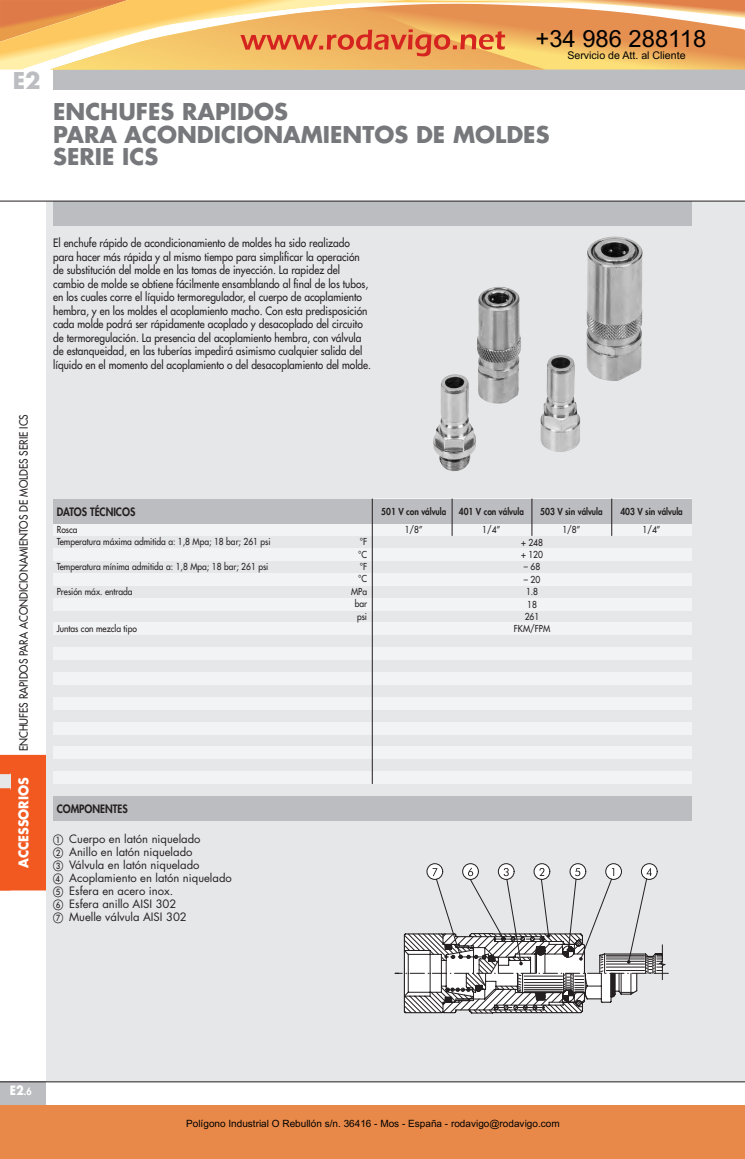
<style>
.page{position:relative;width:745px;height:1159px;background:#fff}
.page>*{position:absolute;margin:0;border:0;box-sizing:border-box;transform-origin:0 0}
.t1{font:23.75px "Arial";color:#000}
.t2{font:700 22.5px/22.5px "Futura Std";color:#76787b}
.t3{font:700 22.5px "Futura Std";color:#bcbdc0}
.t4{font:700 13.12px "Futura Std";color:#fff;scale:.95 1}
.t5{font:700 12.5px "Futura Std";color:#fff;scale:.9 1}
.t6{font:500 11.25px/13.5px "Futura Std";color:#231f20;scale:.9 1}
.t7{font:11.25px/13px "Futura Std";color:#231f20}
.t8{font:800 11.25px "Futura Std";color:#231f20;scale:.9 1}
.t9{font:10.62px "Arial";color:#000}
.t10{font:10px "Arial";color:#000}
.t11{font:500 9.38px/12.4px "Futura Std";color:#231f20;scale:.9 1}
.t12{font:800 9.38px "Futura Std";color:#231f20;scale:.9 1}
.s1{font-family:"European Pi One"}
.s2{font-weight:800;font-size:10px}
</style>
<div class="page">
<div style="left:0;top:1081px;width:46px;height:25px;background:#bcbdc0"></div>
<div style="left:53px;top:54px;width:691px;height:35px;background:#bcbdc0"></div>
<div style="left:0;top:754px;width:46px;height:138px;background:#f15921"></div>
<hr style="left:0;top:752px;width:46px;height:3px;background:#fff">
<hr style="left:0;top:890px;width:46px;height:3px;background:#fff">
<div style="left:0;top:773px;width:11px;height:16px;background:#e6e7e9"></div>
<svg style="left:0;top:788px;width:11px;height:2px"></svg>
<div style="left:46px;top:201px;width:698px;height:880px;background:#e6e7e9"></div>
<img style="left:433px;top:236px;width:209px;height:236px">
<svg style="left:395px;top:863px;width:273px;height:151px"></svg>
<div style="left:53px;top:201px;width:638px;height:25px;background:#bcbdc0"></div>
<div style="left:53px;top:523px;width:638px;height:13px;background:#f2f3f4"></div>
<div style="left:53px;top:548px;width:638px;height:12px;background:#f2f3f4"></div>
<div style="left:53px;top:573px;width:638px;height:12px;background:#f2f3f4"></div>
<div style="left:53px;top:598px;width:638px;height:12px;background:#f2f3f4"></div>
<div style="left:53px;top:623px;width:638px;height:12px;background:#f2f3f4"></div>
<div style="left:53px;top:647px;width:638px;height:13px;background:#f2f3f4"></div>
<div style="left:53px;top:672px;width:638px;height:13px;background:#f2f3f4"></div>
<div style="left:53px;top:697px;width:638px;height:12px;background:#f2f3f4"></div>
<div style="left:53px;top:722px;width:638px;height:12px;background:#f2f3f4"></div>
<div style="left:53px;top:747px;width:638px;height:12px;background:#f2f3f4"></div>
<div style="left:53px;top:771px;width:638px;height:13px;background:#f2f3f4"></div>
<div style="left:53px;top:498px;width:638px;height:25px;background:#bcbdc0"></div>
<hr style="left:372px;top:498px;width:1px;height:286px;background:#231f20">
<hr style="left:451px;top:498px;width:1px;height:38px;background:#231f20">
<hr style="left:531px;top:498px;width:1px;height:38px;background:#231f20">
<hr style="left:611px;top:498px;width:1px;height:38px;background:#231f20">
<div style="left:53px;top:796px;width:638px;height:25px;background:#bcbdc0"></div>
<hr style="left:0;top:201px;width:744px;height:1px;background:#231f20">
<hr style="left:0;top:1081px;width:744px;height:1px;background:#231f20">
<div style="left:0;top:1105px;width:744px;height:54px;background:#e88949"></div>
<svg style="left:0;top:0;width:744px;height:70px;background:#f0b56e"></svg>
<h2 class="t3" style="left:13px;top:66px;width:29px">E2</h2>
<h1 class="t1" style="left:535px;top:22px;width:172px">+34 986 288118</h1>
<h2 class="t2" style="left:53px;top:100px;width:497px">ENCHUFES RAPIDOS<br>PARA ACONDICIONAMIENTOS DE MOLDES<br>SERIE ICS</h2>
<p class="t9" style="left:567px;top:48px;width:120px">Servicio de Att. al Cliente</p>
<p class="t6" style="left:17px;top:751px;width:376px;rotate:-90deg">ENCHUFES RAPIDOS PARA ACONDICIONAMIENTOS DE MOLDES SERIE ICS</p>
<p class="t4" style="left:15px;top:868px;width:97px;rotate:-90deg">ACCESSORIOS</p>
<p class="t6" style="left:53px;top:236px;width:354px">El enchufe rápido de acondicionamiento de moldes ha sido realizado para hacer más rápida y al mismo tiempo para simplificar la operación de substitución del molde en las tomas de inyección. La rapidez del cambio de molde se obtiene fácilmente ensamblando al final de los tubos, en los cuales corre el líquido termoregulador, el cuerpo de acoplamiento hembra, y en los moldes el acoplamiento macho. Con esta predisposición cada molde podrá ser rápidamente acoplado y desacoplado del circuito de termoregulación. La presencia del acoplamiento hembra, con válvula de estanqueidad, en las tuberías impedirá asimismo cualquier salida del líquido en el momento del acoplamiento o del desacoplamiento del molde.</p>
<p class="t8" style="left:57px;top:504px;width:89px">DATOS TÉCNICOS</p>
<p class="t11" style="left:57px;top:523px;width:239px">Rosca<br>Temperatura máxima admitida a: 1,8 Mpa; 18 bar; 261 psi</p>
<p class="t11" style="left:358px;top:536px;width:11px">°F °C</p>
<p class="t11" style="left:57px;top:560px;width:236px">Temperatura mínima admitida a: 1,8 Mpa; 18 bar; 261 psi</p>
<p class="t11" style="left:358px;top:560px;width:11px">°F °C</p>
<p class="t11" style="left:57px;top:585px;width:86px">Presión máx. entrada</p>
<p class="t11" style="left:354px;top:585px;width:15px;text-align:justify;text-indent:-4px">MPa bar psi</p>
<p class="t11" style="left:57px;top:622px;width:91px">Juntas con mezcla tipo</p>
<p class="t12" style="left:381px;top:506px;width:74px">501 V con válvula</p>
<p class="t12" style="left:458px;top:506px;width:74px">401 V con válvula</p>
<p class="t12" style="left:540px;top:506px;width:71px">503 V sin válvula</p>
<p class="t12" style="left:620px;top:506px;width:71px">403 V sin válvula</p>
<p class="t11" style="left:404px;top:524px;width:22px">1/8”</p>
<p class="t11" style="left:482px;top:524px;width:22px">1/4”</p>
<p class="t11" style="left:562px;top:524px;width:22px">1/8”</p>
<p class="t11" style="left:642px;top:524px;width:22px">1/4”</p>
<p class="t11" style="left:521px;top:536px;width:26px">+ 248 + 120</p>
<p class="t11" style="left:523px;top:561px;width:20px">– 68</p>
<p class="t11" style="left:513px;top:573px;width:42px;text-align:center">– 20<br>1.8<br>18<br>261<br>FKM/FPM</p>
<p class="t8" style="left:57px;top:802px;width:80px">COMPONENTES</p>
<p class="t7" style="left:53px;top:832px;width:180px"><span class="s1">A</span> Cuerpo en latón niquelado<br><span class="s1">B</span> Anillo en latón niquelado<br><span class="s1">C</span> Válvula en latón niquelado<br><span class="s1">D</span> Acoplamiento en latón niquelado<br><span class="s1">E</span> Esfera en acero inox.<br><span class="s1">F</span> Esfera anillo AISI 302<br><span class="s1">G</span> Muelle válvula AISI 302</p>
<p class="t5" style="left:10px;top:1082px;width:26px">E2<span class="s2">.6</span></p>
<p class="t10" style="left:186px;top:1117px;width:375px">Polígono Industrial O Rebullón s/n. 36416 - Mos - España - rodavigo@rodavigo.com</p>
</div>
